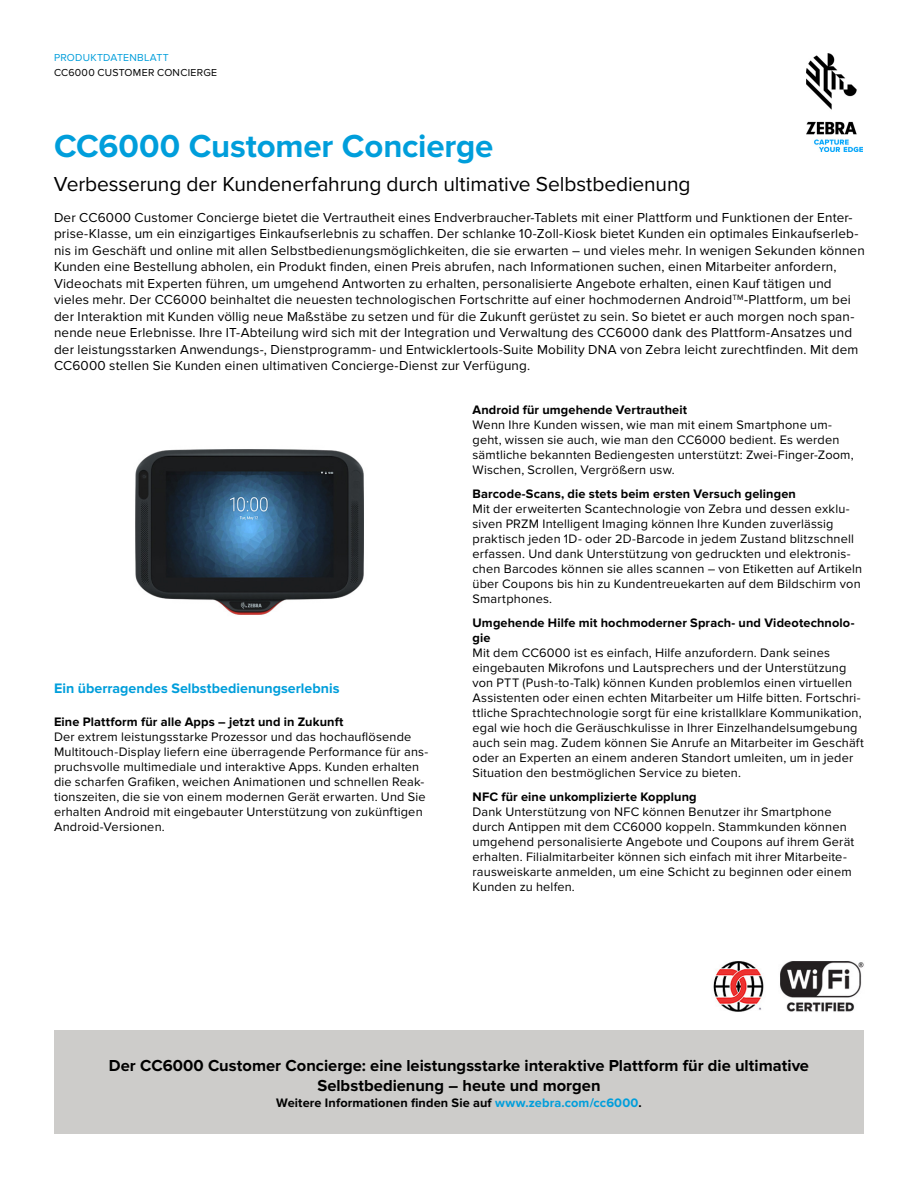
<style>
.page{position:relative;width:918px;height:1188px;background:#fff}
.page>*{position:absolute;margin:0;border:0;box-sizing:border-box;transform-origin:0 0}
.t1{font:700 33px "Proxima Nova";letter-spacing:-.005em;color:#009edb}
.t2{font:21px "Proxima Nova";letter-spacing:-.005em;color:#000}
.t3{font:700 16.5px/20.2px "Proxima Nova";color:#000;text-align:center}
.t4{font:700 14.25px "Proxima Nova";color:#009edb}
.t5{font:13.5px/16.5px "Proxima Nova";letter-spacing:.01em;color:#000}
.t6{font:12.75px/15px "Proxima Nova";letter-spacing:.015em;color:#000}
.t7{font:700 12.75px/15px "Proxima Nova";letter-spacing:.01em;color:#000}
.t8{font:10.5px "Proxima Nova";letter-spacing:.025em;color:#000}
.t9{font:10.5px "Proxima Nova";letter-spacing:.025em;color:#009edb}
.s1{color:#009edb}
</style>
<div class="page">
<img style="left:806px;top:54px;width:56px;height:97px">
<div style="left:54px;top:1031px;width:810px;height:103px;background:#cdccca"></div>
<img style="left:713px;top:961px;width:151px;height:51px">
<img style="left:135px;top:449px;width:229px;height:166px">
<p class="t9" style="left:54px;top:52px;width:116px">PRODUKTDATENBLATT</p>
<p class="t8" style="left:54px;top:66px;width:165px">CC6000 CUSTOMER CONCIERGE</p>
<h1 class="t1" style="left:54px;top:127px;width:441px">CC6000 Customer Concierge</h1>
<h2 class="t2" style="left:54px;top:172px;width:638px">Verbesserung der Kundenerfahrung durch ultimative Selbstbedienung</h2>
<p class="t5" style="left:54px;top:209px;width:812px">Der CC6000 Customer Concierge bietet die Vertrautheit eines Endverbraucher-Tablets mit einer Plattform und Funktionen der Enter&shy;prise-Klasse, um ein einzigartiges Einkaufserlebnis zu schaffen. Der schlanke 10-Zoll-Kiosk bietet Kunden ein optimales Einkaufserleb&shy;nis im Geschäft und online mit allen Selbstbedienungsmöglichkeiten, die sie erwarten – und vieles mehr. In wenigen Sekunden können Kunden eine Bestellung abholen, ein Produkt finden, einen Preis abrufen, nach Informationen suchen, einen Mitarbeiter anfordern, Videochats mit Experten führen, um umgehend Antworten zu erhalten, personalisierte Angebote erhalten, einen Kauf tätigen und vieles mehr. Der CC6000 beinhaltet die neuesten technologischen Fortschritte auf einer hochmodernen Android<sup>TM</sup>-Plattform, um bei der Interaktion mit Kunden völlig neue Maßstäbe zu setzen und für die Zukunft gerüstet zu sein. So bietet er auch morgen noch span&shy;nende neue Erlebnisse. Ihre IT-Abteilung wird sich mit der Integration und Verwaltung des CC6000 dank des Plattform-Ansatzes und der leistungsstarken Anwendungs-, Dienstprogramm- und Entwicklertools-Suite Mobility DNA von Zebra leicht zurechtfinden. Mit dem CC6000 stellen Sie Kunden einen ultimativen Concierge-Dienst zur Verfügung.</p>
<p class="t4" style="left:54px;top:680px;width:287px">Ein überragendes Selbstbedienungserlebnis</p>
<p class="t7" style="left:54px;top:715px;width:291px">Eine Plattform für alle Apps – jetzt und in Zukunft</p>
<p class="t6" style="left:54px;top:730px;width:376px">Der extrem leistungsstarke Prozessor und das hochauflösende Multitouch-Display liefern eine überragende Performance für ans&shy;pruchsvolle multimediale und interaktive Apps. Kunden erhalten die scharfen Grafiken, weichen Animationen und schnellen Reak&shy;tionszeiten, die sie von einem modernen Gerät erwarten. Und Sie erhalten Android mit eingebauter Unterstützung von zukünftigen Android-Versionen.</p>
<p class="t7" style="left:472px;top:402px;width:216px">Android für umgehende Vertrautheit</p>
<p class="t6" style="left:472px;top:417px;width:383px">Wenn Ihre Kunden wissen, wie man mit einem Smartphone um&shy;geht, wissen sie auch, wie man den CC6000 bedient. Es werden sämtliche bekannten Bediengesten unterstützt: Zwei-Finger-Zoom, Wischen, Scrollen, Vergrößern usw.</p>
<p class="t7" style="left:472px;top:486px;width:325px">Barcode-Scans, die stets beim ersten Versuch gelingen</p>
<p class="t6" style="left:472px;top:501px;width:391px">Mit der erweiterten Scantechnologie von Zebra und dessen exklu&shy;siven PRZM Intelligent Imaging können Ihre Kunden zuverlässig praktisch jeden 1D- oder 2D-Barcode in jedem Zustand blitzschnell erfassen. Und dank Unterstützung von gedruckten und elektronis&shy;chen Barcodes können sie alles scannen – von Etiketten auf Artikeln über Coupons bis hin zu Kundentreuekarten auf dem Bildschirm von Smartphones.</p>
<p class="t7" style="left:472px;top:615px;width:384px">Umgehende Hilfe mit hochmoderner Sprach- und Videotechnolo&shy;gie</p>
<p class="t6" style="left:472px;top:645px;width:393px">Mit dem CC6000 ist es einfach, Hilfe anzufordern. Dank seines eingebauten Mikrofons und Lautsprechers und der Unterstützung von PTT (Push-to-Talk) können Kunden problemlos einen virtuellen Assistenten oder einen echten Mitarbeiter um Hilfe bitten. Fortschri&shy;ttliche Sprachtechnologie sorgt für eine kristallklare Kommunikation, egal wie hoch die Geräuschkulisse in Ihrer Einzelhandelsumgebung auch sein mag. Zudem können Sie Anrufe an Mitarbeiter im Geschäft oder an Experten an einem anderen Standort umleiten, um in jeder Situation den bestmöglichen Service zu bieten.</p>
<p class="t7" style="left:472px;top:789px;width:226px">NFC für eine unkomplizierte Kopplung</p>
<p class="t6" style="left:472px;top:804px;width:383px">Dank Unterstützung von NFC können Benutzer ihr Smartphone durch Antippen mit dem CC6000 koppeln. Stammkunden können umgehend personalisierte Angebote und Coupons auf ihrem Gerät erhalten. Filialmitarbeiter können sich einfach mit ihrer Mitarbeite&shy;rausweiskarte anmelden, um eine Schicht zu beginnen oder einem Kunden zu helfen.</p>
<p class="t3" style="left:109px;top:1056px;width:702px">Der CC6000 Customer Concierge: eine leistungsstarke interaktive Plattform für die ultimative<br>Selbstbedienung – heute und morgen</p>
<p class="t7" style="left:276px;top:1095px;width:367px">Weitere Informationen finden Sie auf <span class="s1">www.zebra.com/cc6000</span>.</p>
</div>
